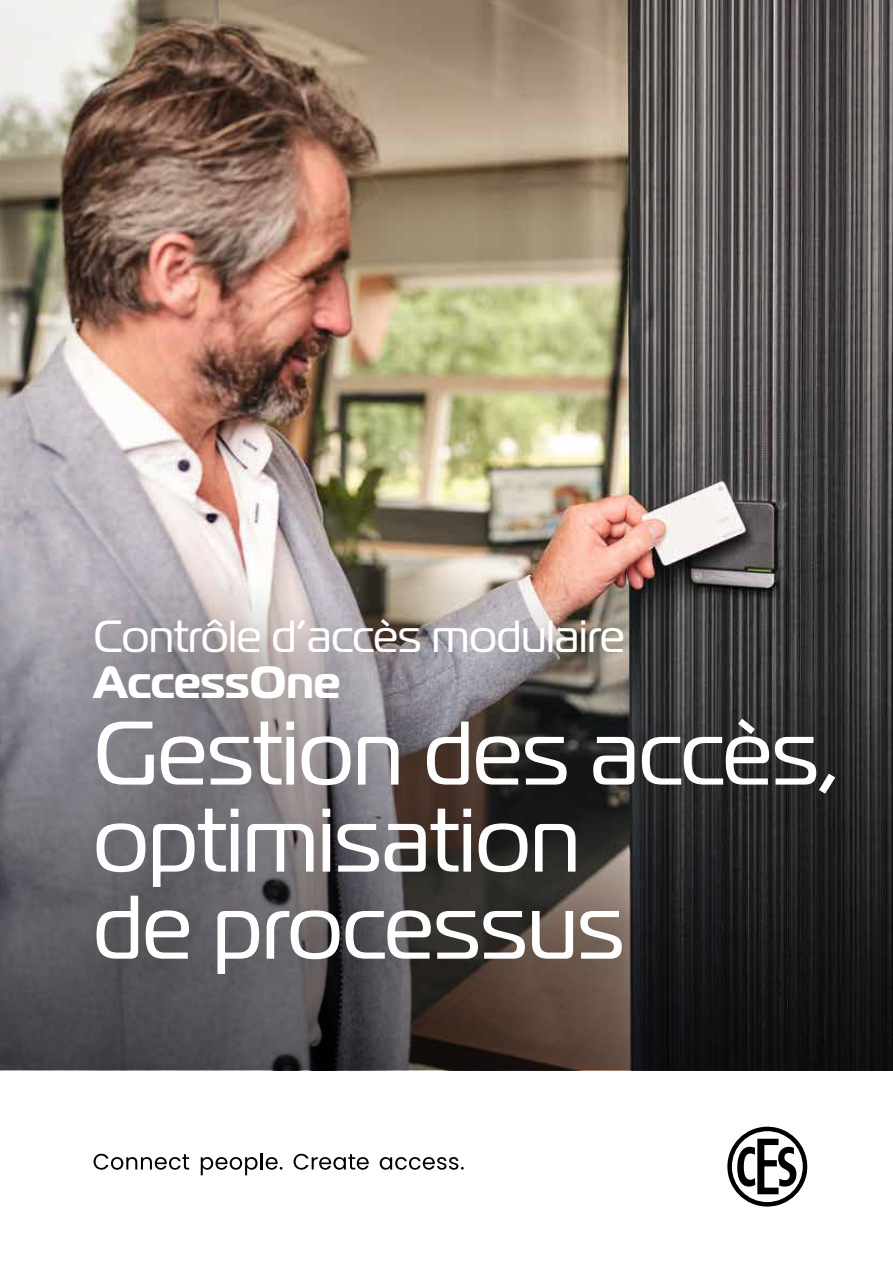
<style>
.page{position:relative;width:893px;height:1263px;background:#fff}
.page>*{position:absolute;margin:0;border:0;box-sizing:border-box;transform-origin:0 0}
.t1{font:90px/87px "Magistral";color:#fff}
.t2{font:45px "Magistral";color:#fff}
.t3{font:700 45px "Magistral";color:#fff}
</style>
<div class="page">
<img style="left:0;top:0;width:893px;height:463px">
<svg style="left:94px;top:1154px;width:95px;height:16px"></svg>
<svg style="left:201px;top:1153px;width:81px;height:22px"></svg>
<svg style="left:294px;top:1154px;width:75px;height:16px"></svg>
<svg style="left:380px;top:1157px;width:84px;height:13px"></svg>
<svg style="left:727px;top:1127px;width:80px;height:79px"></svg>
<img style="left:0;top:463px;width:893px;height:607px">
<div style="left:47px;top:573px;width:846px;height:462px;background:#242322;opacity:.75"></div>
<p class="t2" style="left:94px;top:609px;width:533px">Contrôle d’accès modulaire</p>
<p class="t3" style="left:94px;top:652px;width:248px">AccessOne</p>
<p class="t1" style="left:94px;top:709px;width:748px">Gestion des accès, optimisation<br>de processus</p>
</div>
